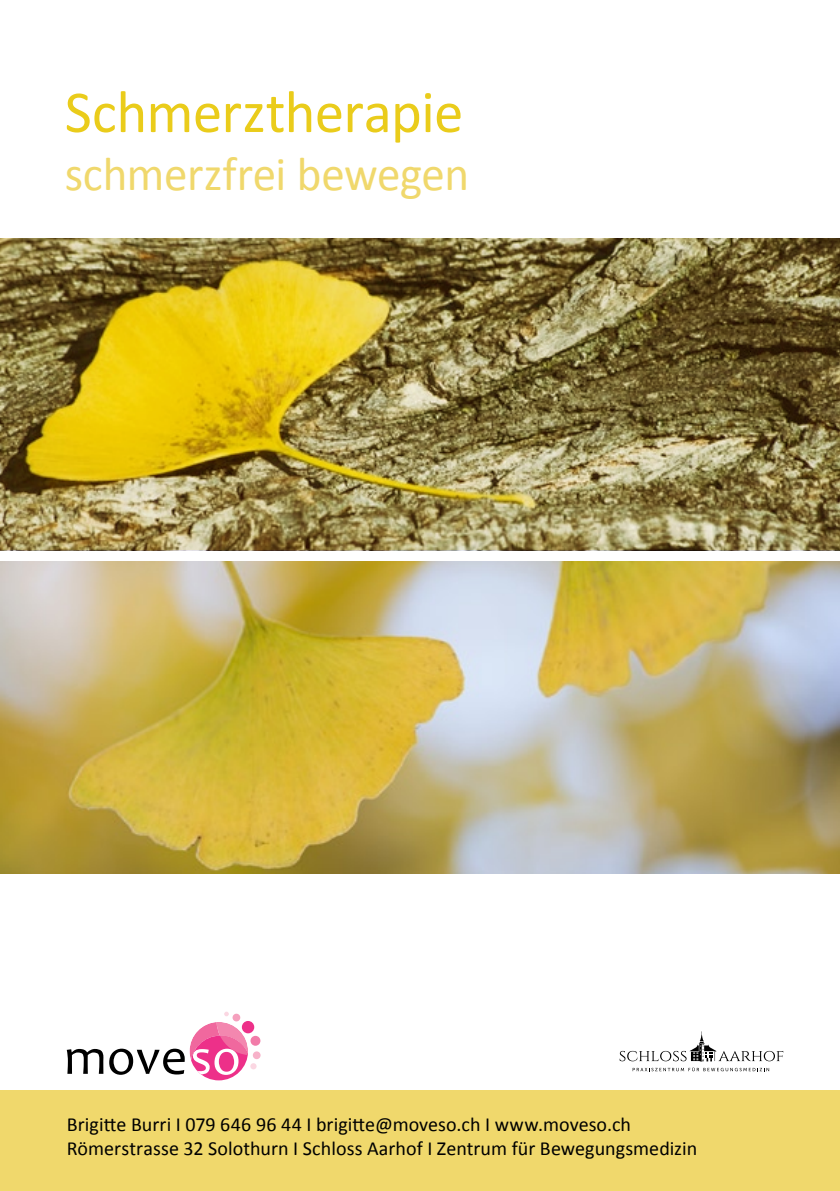
<style>
.page{position:relative;width:840px;height:1191px;background:#fff}
.page>*{position:absolute;margin:0;border:0;box-sizing:border-box;transform-origin:0 0}
.t1{font:60px "Calibri";letter-spacing:-.01em;color:#eacc1b}
.t2{font:48px "Calibri";letter-spacing:-.01em;color:#f0d86c}
.t3{font:20px/24px "Calibri";letter-spacing:.005em;color:#000}
</style>
<div class="page">
<div style="left:0;top:1090px;width:839px;height:101px;background:#f0d86c"></div>
<div style="left:250px;top:1035px;width:10px;height:10px;background:#f27ca9;border-radius:50%"></div>
<div style="left:232px;top:1013px;width:8px;height:8px;background:#f5a0bd;border-radius:50%"></div>
<svg style="left:224px;top:1011px;width:5px;height:5px"></svg>
<div style="left:253px;top:1051px;width:7px;height:8px;background:#f7b2c9;border-radius:50%"></div>
<svg style="left:67px;top:1049px;width:36px;height:24px"></svg>
<svg style="left:109px;top:1022px;width:147px;height:58px"></svg>
<img style="left:0;top:561px;width:839px;height:312px">
<svg style="left:0;top:238px;width:839px;height:312px;background:#9a873c"></svg>
<svg style="left:632px;top:1067px;width:136px;height:4px"></svg>
<svg style="left:619px;top:1031px;width:163px;height:30px"></svg>
<h1 class="t1" style="left:65px;top:70px;width:400px">Schmerztherapie</h1>
<h2 class="t2" style="left:65px;top:140px;width:405px">schmerzfrei bewegen</h2>
<p class="t3" style="left:67px;top:1111px;width:631px">Brigitte Burri I 079 646 96 44 I brigitte@moveso.ch I www.moveso.ch<br>Römerstrasse 32 Solothurn I Schloss Aarhof I Zentrum für Bewegungsmedizin</p>
</div>
